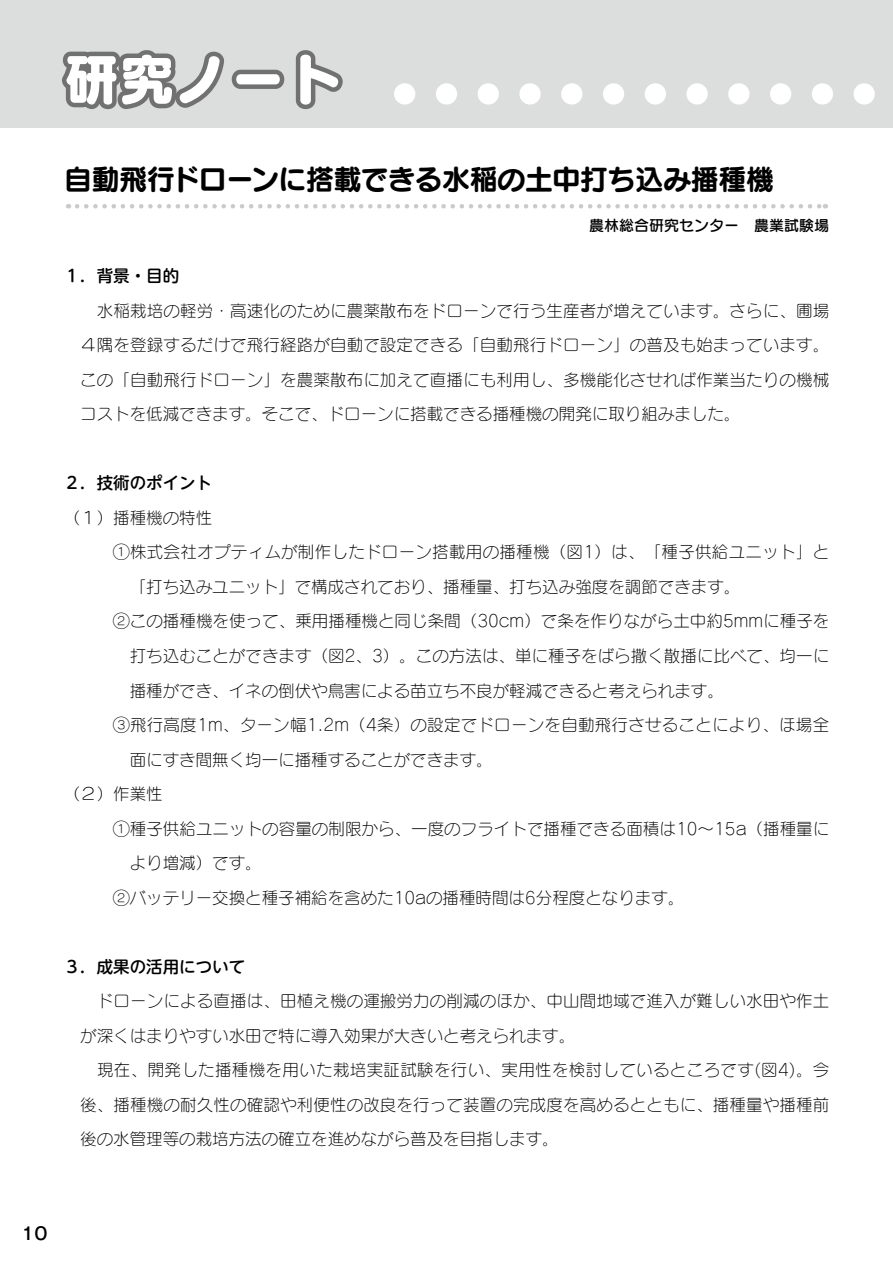
<style>
.page{position:relative;width:893px;height:1263px;background:#fff}
.page>*{position:absolute;margin:0;border:0;box-sizing:border-box;transform-origin:0 0}
.t1{font:55.5px "Seurat Pro N EB";color:#fff}
.t2{font:28.5px "Seurat Pro N B";letter-spacing:-.03em;color:#000}
.t3{font:500 17.25px "Gothic MB101 Pr 6";color:#000}
.t4{font:16.5px/34.5px "Seurat Pro N L";letter-spacing:.005em;color:#000;text-align:justify}
.t5{font:500 16.5px "UD Shin M Go Pr 6 N";color:#000}
.t6{font:15px "Seurat Pro N DB";color:#000}
</style>
<div class="page">
<div style="left:0;top:0;width:893px;height:128px;background:#dcdddd"></div>
<div style="left:394px;top:83px;width:21px;height:22px;background:#fff;border-radius:50%"></div>
<div style="left:436px;top:83px;width:21px;height:22px;background:#fff;border-radius:50%"></div>
<div style="left:478px;top:83px;width:21px;height:22px;background:#fff;border-radius:50%"></div>
<div style="left:519px;top:83px;width:22px;height:22px;background:#fff;border-radius:50%"></div>
<div style="left:561px;top:83px;width:21px;height:22px;background:#fff;border-radius:50%"></div>
<div style="left:603px;top:83px;width:21px;height:22px;background:#fff;border-radius:50%"></div>
<div style="left:645px;top:83px;width:21px;height:22px;background:#fff;border-radius:50%"></div>
<div style="left:686px;top:83px;width:22px;height:22px;background:#fff;border-radius:50%"></div>
<div style="left:728px;top:83px;width:21px;height:22px;background:#fff;border-radius:50%"></div>
<div style="left:770px;top:83px;width:21px;height:22px;background:#fff;border-radius:50%"></div>
<div style="left:812px;top:83px;width:21px;height:22px;background:#fff;border-radius:50%"></div>
<div style="left:853px;top:83px;width:22px;height:22px;background:#fff;border-radius:50%"></div>
<svg style="left:62px;top:50px;width:281px;height:60px"></svg>
<svg style="left:77px;top:204px;width:749px;height:4px"></svg>
<h1 class="t1" style="left:64px;top:41px;width:279px">研究ノート</h1>
<h2 class="t2" style="left:64px;top:160px;width:712px">自動飛行ドローンに搭載できる水稲の土中打ち込み播種機</h2>
<p class="t6" style="left:589px;top:215px;width:241px">農林総合研究センター　農業試験場</p>
<p class="t5" style="left:64px;top:262px;width:117px">１．背景・目的</p>
<p class="t4" style="left:80px;top:293px;width:751px">　水稲栽培の軽労・高速化のために農薬散布をドローンで行う生産者が増えています。さらに、圃場４隅を登録するだけで飛行経路が自動で設定できる「自動飛行ドローン」の普及も始まっています。この「自動飛行ドローン」を農薬散布に加えて直播にも利用し、多機能化させれば作業当たりの機械コストを低減できます。そこで、ドローンに搭載できる播種機の開発に取り組みました。</p>
<p class="t5" style="left:64px;top:469px;width:150px">２．技術のポイント</p>
<p class="t4" style="left:64px;top:500px;width:150px">（１）播種機の特性</p>
<p class="t4" style="left:113px;top:534px;width:717px">①株式会社オプティムが制作したドローン搭載用の播種機（図1）は、「種子供給ユニット」と</p>
<p class="t4" style="left:130px;top:569px;width:612px">「打ち込みユニット」で構成されており、播種量、打ち込み強度を調節できます。</p>
<p class="t4" style="left:113px;top:603px;width:718px">②この播種機を使って、乗用播種機と同じ条間（30CM）で条を作りながら土中約5MMに種子を</p>
<p class="t4" style="left:130px;top:638px;width:701px">打ち込むことができます（図2、3）。この方法は、単に種子をばら撒く散播に比べて、均一に</p>
<p class="t4" style="left:130px;top:672px;width:596px">播種ができ、イネの倒伏や鳥害による苗立ち不良が軽減できると考えられます。</p>
<p class="t4" style="left:113px;top:707px;width:717px">③飛行高度1M、ターン幅1.2M（4条）の設定でドローンを自動飛行させることにより、ほ場全</p>
<p class="t4" style="left:130px;top:741px;width:365px">面にすき間無く均一に播種することができます。</p>
<p class="t4" style="left:64px;top:776px;width:101px">（２）作業性</p>
<p class="t4" style="left:113px;top:810px;width:717px">①種子供給ユニットの容量の制限から、一度のフライトで播種できる面積は10～15A（播種量に</p>
<p class="t4" style="left:130px;top:845px;width:133px">より増減）です。</p>
<p class="t4" style="left:113px;top:880px;width:573px">②バッテリー交換と種子補給を含めた10Aの播種時間は6分程度となります。</p>
<p class="t5" style="left:64px;top:952px;width:183px">３．成果の活用について</p>
<p class="t4" style="left:80px;top:983px;width:751px;text-align:left">　ドローンによる直播は、田植え機の運搬労力の削減のほか、中山間地域で進入が難しい水田や作土が深くはまりやすい水田で特に導入効果が大きいと考えられます。<br>　現在、開発した播種機を用いた栽培実証試験を行い、実用性を検討しているところです図( 4)。今後、播種機の耐久性の確認や利便性の改良を行って装置の完成度を高めるとともに、播種量や播種前後の水管理等の栽培方法の確立を進めながら普及を目指します。</p>
<p class="t3" style="left:21px;top:1219px;width:28px">10</p>
</div>
